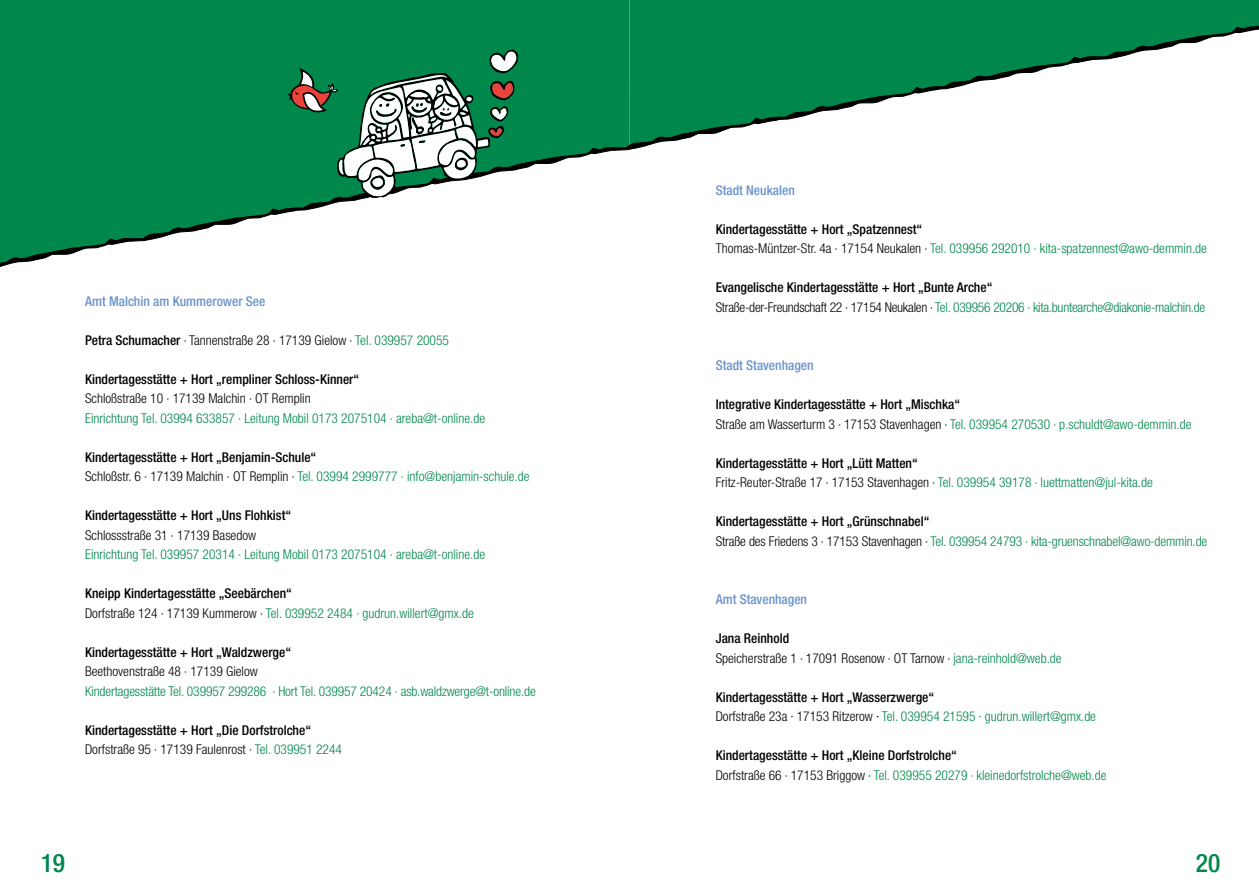
<style>
.page{position:relative;width:1259px;height:893px;background:#fff}
.page>*{position:absolute;margin:0;border:0;box-sizing:border-box;transform-origin:0 0}
.t1{font:500 condensed 25.5px "Helvetica Neue";color:#00874b}
.t2{font:300 condensed 13.5px/19.5px "Helvetica Neue";color:#00874b}
.t3{font:500 condensed 13.5px/19.5px "Helvetica Neue";color:#000}
.t4{font:300 condensed 13.5px/19.5px "Helvetica Neue";letter-spacing:-.02em;color:#00874b}
.t5{font:300 condensed 13.5px/19.5px "Helvetica Neue";color:#000}
.t6{font:500 condensed 13.5px "Helvetica Neue";color:#6993cd}
.s1{font-weight:500}
.s2{font-family:"Garamond";font-weight:400;font-stretch:normal}
.s3{color:#00874b}
.s4{font-weight:500;color:#000}
.s5{color:#000}
.s6{font-family:"Garamond";font-weight:400;font-stretch:normal;color:#000}
.s7{font-weight:300}
.s8{font-weight:300;color:#00874b}
.s9{font-family:"Garamond";font-weight:400;font-stretch:normal;color:#00874b}
</style>
<div class="page">
<svg style="left:0;top:0;width:1259px;height:267px"></svg>
<p class="t6" style="left:85px;top:293px;width:182px">Amt Malchin am Kummerower See</p>
<p class="t5" style="left:85px;top:330px;width:365px"><span class="s1">Petra Schumacher</span> <span class="s2">∙</span> Tannenstraße 28 <span class="s2">∙</span> 17139 Gielow <span class="s2">∙</span> <span class="s3">Tel. 039957 20055</span></p>
<p class="t2" style="left:85px;top:369px;width:401px"><span class="s4">Kindertagesstätte + Hort „rempliner Schloss-Kinner“<br></span><span class="s5">Schloßstraße 10</span> <span class="s6">∙</span> <span class="s5">17139 Malchin</span> <span class="s6">∙</span> <span class="s5">OT Remplin<br></span>Einrichtung Tel. 03994 633857 <span class="s2">∙</span> Leitung Mobil 0173 2075104 <span class="s2">∙</span> areba@t-online.de</p>
<p class="t3" style="left:85px;top:447px;width:446px">Kindertagesstätte + Hort „Benjamin-Schule“<br><span class="s7">Schloßstr. 6</span> <span class="s2">∙</span> <span class="s7">17139 Malchin</span> <span class="s2">∙</span> <span class="s7">OT Remplin</span> <span class="s2">∙</span> <span class="s8">Tel. 03994 2999777</span> <span class="s9">∙</span> <span class="s8">info@benjamin-schule.de</span></p>
<p class="t2" style="left:85px;top:506px;width:401px"><span class="s4">Kindertagesstätte + Hort „Uns Flohkist“<br></span><span class="s5">Schlossstraße 31</span> <span class="s6">∙</span> <span class="s5">17139 Basedow<br></span>Einrichtung Tel. 039957 20314 <span class="s2">∙</span> Leitung Mobil 0173 2075104 <span class="s2">∙</span> areba@t-online.de</p>
<p class="t3" style="left:85px;top:584px;width:390px">Kneipp Kindertagesstätte „Seebärchen“<br><span class="s7">Dorfstraße 124</span> <span class="s2">∙</span> <span class="s7">17139 Kummerow</span> <span class="s2">∙</span> <span class="s8">Tel. 039952 2484</span> <span class="s9">∙</span> <span class="s8">gudrun.willert@gmx.de</span></p>
<p class="t2" style="left:85px;top:642px;width:452px"><span class="s4">Kindertagesstätte + Hort „Waldzwerge“<br></span><span class="s5">Beethovenstraße 48</span> <span class="s6">∙</span> <span class="s5">17139 Gielow<br></span>Kindertagesstätte Tel. 039957 299286 <span class="s2">∙</span> Hort Tel. 039957 20424 <span class="s2">∙</span> asb.waldzwerge@t-online.de</p>
<p class="t3" style="left:85px;top:720px;width:258px">Kindertagesstätte + Hort „Die Dorfstrolche“<br><span class="s7">Dorfstraße 95</span> <span class="s2">∙</span> <span class="s7">17139 Faulenrost</span> <span class="s2">∙</span> <span class="s8">Tel. 039951 2244</span></p>
<p class="t6" style="left:715px;top:182px;width:81px">Stadt Neukalen</p>
<p class="t2" style="left:715px;top:219px;width:493px"><span class="s4">Kindertagesstätte + Hort „Spatzennest“<br></span><span class="s5">Thomas-Müntzer-Str. 4a</span> <span class="s6">∙</span> <span class="s5">17154 Neukalen</span> <span class="s6">∙</span> Tel. 039956 292010 <span class="s2">∙</span> kita-spatzennest@awo-demmin.de</p>
<p class="t4" style="left:715px;top:277px;width:491px"><span class="s4">Evangelische Kindertagesstätte + Hort „Bunte Arche“<br></span><span class="s5">Straße-der-Freundschaft 22</span> <span class="s6">∙</span> <span class="s5">17154 Neukalen</span> <span class="s6">∙</span> Tel. 039956 20206 <span class="s2">∙</span> kita.buntearche@diakonie-malchin.de</p>
<p class="t6" style="left:715px;top:357px;width:99px">Stadt Stavenhagen</p>
<p class="t3" style="left:715px;top:394px;width:477px">Integrative Kindertagesstätte + Hort „Mischka“<br><span class="s7">Straße am Wasserturm 3</span> <span class="s2">∙</span> <span class="s7">17153 Stavenhagen</span> <span class="s2">∙</span> <span class="s8">Tel. 039954 270530</span> <span class="s9">∙</span> <span class="s8">p.schuldt@awo-demmin.de</span></p>
<p class="t2" style="left:715px;top:453px;width:438px"><span class="s4">Kindertagesstätte + Hort „Lütt Matten“<br></span><span class="s5">Fritz-Reuter-Straße 17</span> <span class="s6">∙</span> <span class="s5">17153 Stavenhagen</span> <span class="s6">∙</span> Tel. 039954 39178 <span class="s2">∙</span> luettmatten@jul-kita.de</p>
<p class="t2" style="left:715px;top:511px;width:493px"><span class="s4">Kindertagesstätte + Hort „Grünschnabel“<br></span><span class="s5">Straße des Friedens 3</span> <span class="s6">∙</span> <span class="s5">17153 Stavenhagen</span> <span class="s6">∙</span> Tel. 039954 24793 <span class="s2">∙</span> kita-gruenschnabel@awo-demmin.de</p>
<p class="t6" style="left:715px;top:591px;width:93px">Amt Stavenhagen</p>
<p class="t5" style="left:715px;top:628px;width:347px"><span class="s1">Jana Reinhold<br></span>Speicherstraße 1 <span class="s2">∙</span> 17091 Rosenow <span class="s2">∙</span> OT Tarnow <span class="s2">∙</span> <span class="s3">jana-reinhold@web.de</span></p>
<p class="t2" style="left:716px;top:687px;width:382px"><span class="s4">Kindertagesstätte + Hort „Wasserzwerge“<br></span><span class="s5">Dorfstraße 23a ∙ 17153 Ritzerow ∙</span> Tel. 039954 21595 ∙ gudrun.willert@gmx.de</p>
<p class="t3" style="left:716px;top:745px;width:392px">Kindertagesstätte + Hort „Kleine Dorfstrolche“<br><span class="s7">Dorfstraße 66</span> <span class="s2">∙</span> <span class="s7">17153 Briggow</span> <span class="s2">∙</span> <span class="s8">Tel. 039955 20279</span> <span class="s9">∙</span> <span class="s8">kleinedorfstrolche@web.de</span></p>
<h1 class="t1" style="left:41px;top:848px;width:26px">19</h1>
<h1 class="t1" style="left:1195px;top:848px;width:26px">20</h1>
</div>
